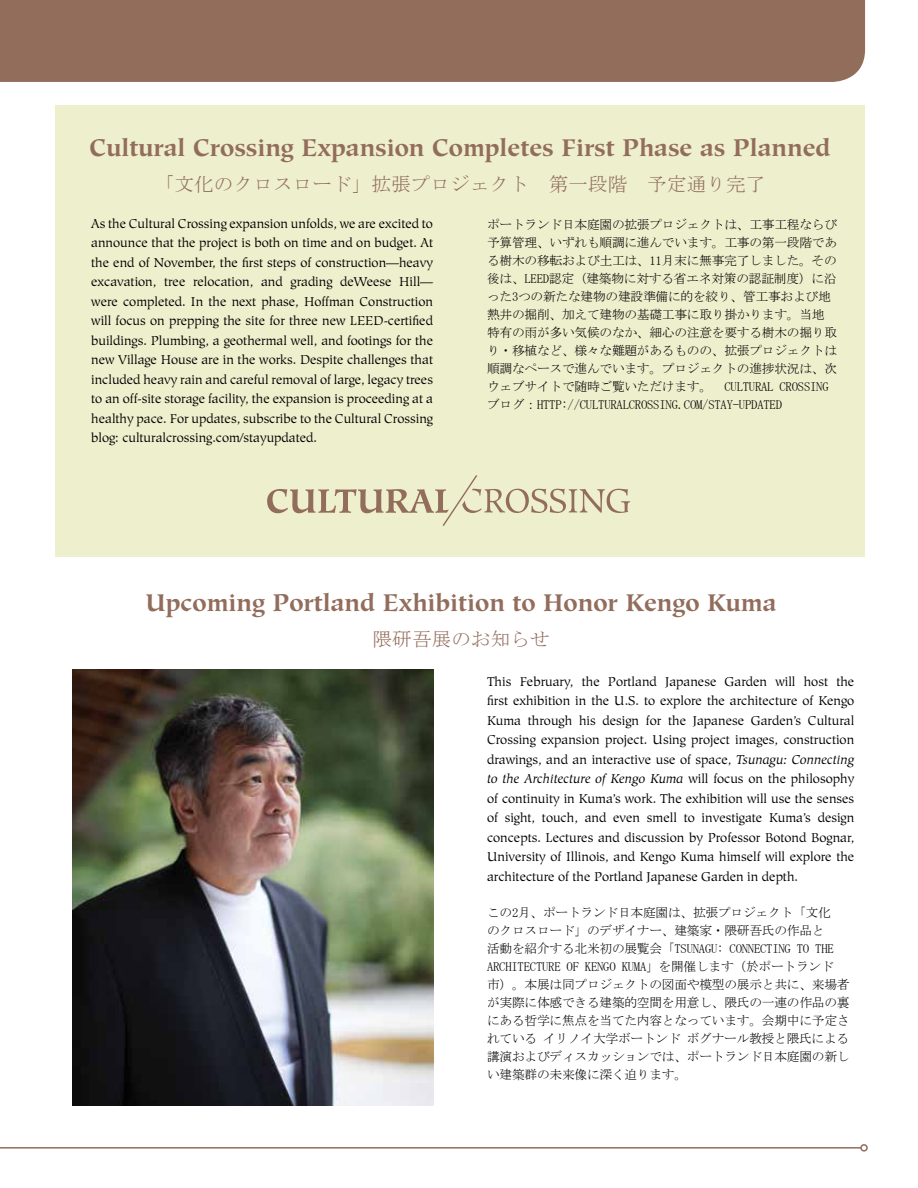
<style>
.page{position:relative;width:918px;height:1188px;background:#fff}
.page>*{position:absolute;margin:0;border:0;box-sizing:border-box;transform-origin:0 0}
.t1{font:700 24px "Hiroshige";color:#926d5c}
.t2{font:19.5px "MS Mincho";letter-spacing:.01em;color:#926d5c}
.t3{font:12.75px/19.5px "Hiroshige";color:#000;text-align:justify}
.t4{font:12.75px/18px "MS Mincho";letter-spacing:-.02em;color:#000}
.s1{font-style:italic}
</style>
<div class="page">
<div style="left:55px;top:106px;width:810px;height:451px;background:#eeefcc"></div>
<div style="left:0;top:0;width:865px;height:82px;background:#926d5c"></div>
<hr style="left:0;top:1147px;width:861px;height:2px;background:#926d5c">
<div style="left:860px;top:1144px;width:8px;height:8px;border:2px solid #926d5c;border-radius:50%"></div>
<svg style="left:267px;top:475px;width:363px;height:51px"></svg>
<img style="left:72px;top:669px;width:361px;height:437px">
<h1 class="t1" style="left:89px;top:133px;width:743px">Cultural Crossing Expansion Completes First Phase as Planned</h1>
<h2 class="t2" style="left:155px;top:175px;width:612px">「文化のクロスロード」拡張プロジェクト　第一段階　予定通り完了</h2>
<p class="t3" style="left:91px;top:214px;width:343px">as the cultural crossing expansion unfolds, we are excited to announce that the project is both on time and on budget. at the end of november, the first steps of construction—heavy excavation, tree relocation, and grading deWeese Hill— were completed. in the next phase, Hoffman construction will focus on prepping the site for three new Leed-certified buildings. plumbing, a geothermal well, and footings for the new village House are in the works. despite challenges that included heavy rain and careful removal of large, legacy trees to an off-site storage facility, the expansion is proceeding at a healthy pace. For updates, subscribe to the cultural crossing blog: culturalcrossing.com/stayupdated.</p>
<p class="t4" style="left:487px;top:216px;width:352px">ポートランド日本庭園の拡張プロジェクトは、工事工程ならび予算管理、いずれも順調に進んでいます。工事の第一段階である樹木の移転および土工は、11月末に無事完了しました。その後は、LEED認定（建築物に対する省エネ対策の認証制度）に沿った3つの新たな建物の建設準備に的を絞り、管工事および地熱井の掘削、加えて建物の基礎工事に取り掛かります。当地特有の雨が多い気候のなか、細心の注意を要する樹木の掘り取り・移植など、様々な難題があるものの、拡張プロジェクトは順調なペースで進んでいます。プロジェクトの進捗状況は、次ウェブサイトで随時ご覧いただけます。　CULTURAL CROSSINGブログ：HTTP://CULTURALCROSSING.COM/STAY-UPDATED</p>
<h1 class="t1" style="left:146px;top:588px;width:632px">Upcoming Portland Exhibition to Honor Kengo Kuma</h1>
<h2 class="t2" style="left:373px;top:629px;width:179px">隈研吾展のお知らせ</h2>
<p class="t3" style="left:487px;top:672px;width:369px">this February, the portland Japanese Garden will host the first exhibition in the u.S. to explore the architecture of Kengo Kuma through his design for the Japanese Garden’s cultural crossing expansion project. using project images, construction drawings, and an interactive use of space, <span class="s1">Tsunagu: Connecting to the Architecture of Kengo Kuma</span> will focus on the philosophy of continuity in Kuma’s work. the exhibition will use the senses of sight, touch, and even smell to investigate Kuma’s design concepts. Lectures and discussion by professor Botond Bognar, university of illinois, and Kengo Kuma himself will explore the architecture of the portland Japanese Garden in depth.</p>
<p class="t4" style="left:487px;top:904px;width:364px">この2月、ポートランド日本庭園は、拡張プロジェクト「文化<br>のクロスロード」のデザイナー、建築家・隈研吾氏の作品と<br>活動を紹介する北米初の展覧会「TSUNAGU: CONNECTING TO THE ARCHITECTURE OF KENGO KUMA」を開催します（於ポートランド市）。本展は同プロジェクトの図面や模型の展示と共に、来場者が実際に体感できる建築的空間を用意し、隈氏の一連の作品の裏にある哲学に焦点を当てた内容となっています。会期中に予定されている イリノイ大学ボートンド ボグナール教授と隈氏による講演およびディスカッションでは、ポートランド日本庭園の新しい建築群の未来像に深く迫ります。</p>
</div>
